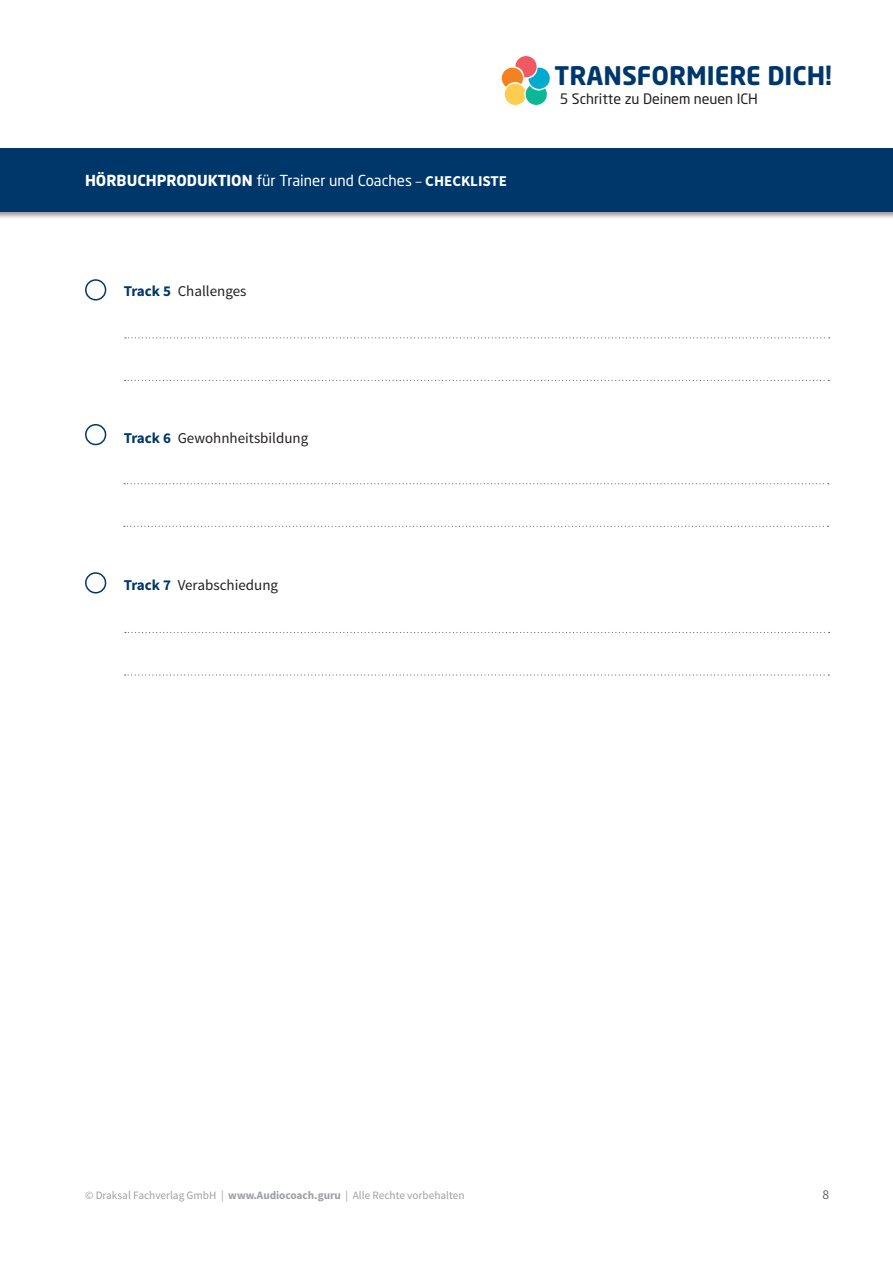
<style>
.page{position:relative;width:893px;height:1263px;background:#fff}
.page>*{position:absolute;margin:0;border:0;box-sizing:border-box;transform-origin:0 0}
.t1{font:700 25.35px "Neo Sans Std";color:#00376b}
.t2{font:15px "Source Sans Pro";color:#231f20}
.t3{font:15px "Neo Sans Std";color:#fff}
.t4{font:14.25px "Neo Sans Std";color:#231f20}
.t5{font:13.5px "Source Sans Pro";color:#636366}
.t6{font:11.25px "Source Sans Pro";color:#9d9fa2}
.s1{font-weight:700}
.s2{font-family:"Source Sans Pro"}
.s3{font-family:"Source Sans Pro";font-weight:700}
.s4{font-weight:700;color:#00376b}
</style>
<div class="page">
<div style="left:0;top:147px;width:893px;height:72px;background:#231f20;opacity:.45"></div>
<div style="left:0;top:149px;width:893px;height:63px;background:#00376b"></div>
<svg style="left:502px;top:56px;width:48px;height:49px"></svg>
<div style="left:85px;top:279px;width:21px;height:21px;border:2px solid #00376b;border-radius:50%"></div>
<div style="left:85px;top:572px;width:21px;height:21px;border:2px solid #00376b;border-radius:50%"></div>
<div style="left:85px;top:424px;width:21px;height:21px;border:2px solid #00376b;border-radius:50%"></div>
<svg style="left:125px;top:337px;width:705px;height:1px"></svg>
<svg style="left:124px;top:483px;width:705px;height:1px"></svg>
<svg style="left:125px;top:632px;width:705px;height:1px"></svg>
<svg style="left:125px;top:380px;width:704px;height:1px"></svg>
<svg style="left:124px;top:526px;width:704px;height:1px"></svg>
<svg style="left:125px;top:674px;width:704px;height:2px"></svg>
<h2 class="t3" style="left:85px;top:171px;width:424px"><span class="s1">HÖRBUCHPRODUKTION</span> für Trainer und Coaches <span class="s2">–</span> <span class="s3">CHECKLISTE</span></h2>
<h2 class="t2" style="left:124px;top:282px;width:124px"><span class="s4">Track 5</span> Challenges</h2>
<h1 class="t1" style="left:555px;top:60px;width:279px">TRANSFORMIERE DICH!</h1>
<p class="t4" style="left:560px;top:90px;width:200px">5 Schritte zu Deinem neuen ICH</p>
<h2 class="t2" style="left:124px;top:429px;width:186px"><span class="s4">Track 6</span> Gewohnheitsbildung</h2>
<h2 class="t2" style="left:124px;top:576px;width:156px"><span class="s4">Track 7</span> Verabschiedung</h2>
<p class="t6" style="left:85px;top:1188px;width:381px">© Draksal Fachverlag GmbH | <span class="s1">www.Audiocoach.guru</span> | Alle Rechte vorbehalten</p>
<p class="t5" style="left:822px;top:1186px;width:8px">8</p>
</div>
